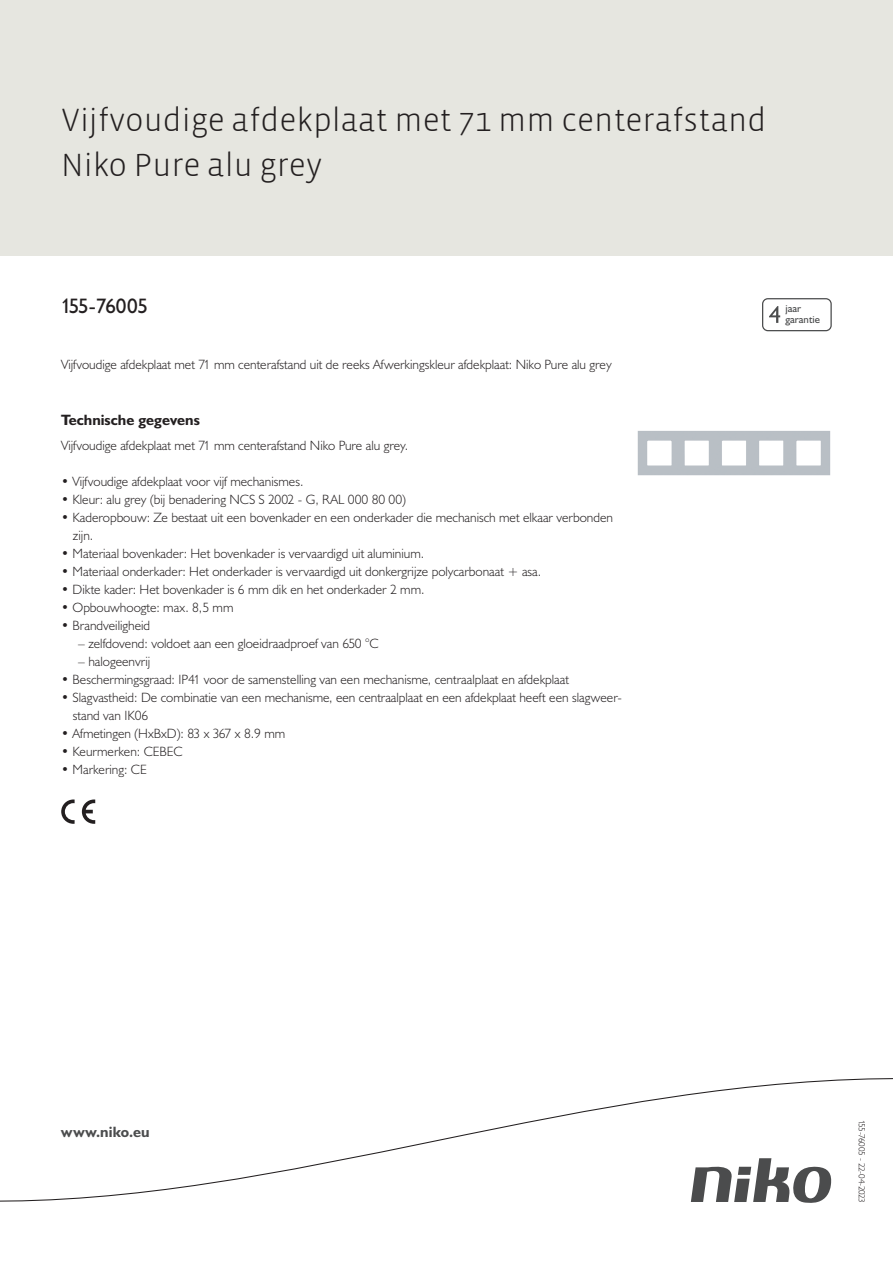
<style>
.page{position:relative;width:893px;height:1263px;background:#fff}
.page>*{position:absolute;margin:0;border:0;box-sizing:border-box;transform-origin:0 0}
.Title_datasheets{font:300 33px/45px "Vista Sans";color:#231f20}
.Article_number{font:21px "Humanist 521 BT";letter-spacing:-.03em;color:#231f20}
.Titles_parts{font:700 15px "Humanist 521 BT";color:#231f20}
.titel_afbeelding{font:700 15px "Humanist 521 BT";letter-spacing:.005em;color:#4b4c4d}
.USP_Bullets{font:300 13.5px/18px "Humanist 521 BT";color:#231f20}
.Platte_tekst_CAB{font:300 13.5px "Humanist 521 BT";color:#231f20}
.USP_Bullets_level_2{font:300 13.5px "Humanist 521 BT";color:#231f20}
.t1{font:10.8px/10.8px "Humanist 521 BT";color:#4b4c4d}
.Revision{font:300 9px "Humanist 521 BT";letter-spacing:-.04em;color:#231f20}
</style>
<div class="page">
<div style="left:0;top:0;width:893px;height:255px;background:#e6e6e0"></div>
<svg style="left:82px;top:799px;width:13px;height:25px"></svg>
<svg style="left:61px;top:799px;width:14px;height:25px"></svg>
<svg style="left:762px;top:298px;width:70px;height:33px"></svg>
<svg style="left:0;top:1078px;width:893px;height:125px"></svg>
<img style="left:637px;top:431px;width:194px;height:45px">
<p class="Title_datasheets" style="left:61px;top:98px;width:707px">Vijfvoudige afdekplaat met 71 mm centerafstand<br>Niko Pure alu grey</p>
<p class="Article_number" style="left:61px;top:293px;width:88px">155-76005</p>
<p class="t1" style="left:785px;top:303px;width:36px">jaar garantie</p>
<p class="Platte_tekst_CAB" style="left:61px;top:356px;width:552px">Vijfvoudige afdekplaat met 71 mm centerafstand uit de reeks Afwerkingskleur afdekplaat: Niko Pure alu grey</p>
<p class="Titles_parts" style="left:61px;top:411px;width:140px">Technische gegevens</p>
<p class="Platte_tekst_CAB" style="left:61px;top:437px;width:348px">Vijfvoudige afdekplaat met 71 mm centerafstand Niko Pure alu grey.</p>
<p class="USP_Bullets" style="left:61px;top:472px;width:244px">• Vijfvoudige afdekplaat voor vijf mechanismes.</p>
<p class="USP_Bullets" style="left:61px;top:490px;width:346px">• Kleur: alu grey (bij benadering NCS S 2002 - G, RAL 000 80 00)</p>
<p class="USP_Bullets" style="left:73px;top:508px;width:542px;text-indent:-12px">• Kaderopbouw: Ze bestaat uit een bovenkader en een onderkader die mechanisch met elkaar verbonden zijn.</p>
<p class="USP_Bullets" style="left:61px;top:544px;width:365px">• Materiaal bovenkader: Het bovenkader is vervaardigd uit aluminium.</p>
<p class="USP_Bullets" style="left:61px;top:562px;width:482px">• Materiaal onderkader: Het onderkader is vervaardigd uit donkergrijze polycarbonaat + asa.</p>
<p class="USP_Bullets" style="left:61px;top:580px;width:365px">• Dikte kader: Het bovenkader is 6 mm dik en het onderkader 2 mm.</p>
<p class="USP_Bullets" style="left:61px;top:598px;width:174px">• Opbouwhoogte: max. 8,5 mm</p>
<p class="USP_Bullets" style="left:61px;top:616px;width:91px">• Brandveiligheid</p>
<p class="USP_Bullets_level_2" style="left:78px;top:635px;width:302px">– zelfdovend: voldoet aan een gloeidraadproef van 650 °C</p>
<p class="USP_Bullets_level_2" style="left:78px;top:653px;width:73px">– halogeenvrij</p>
<p class="USP_Bullets" style="left:61px;top:670px;width:509px">• Beschermingsgraad: IP41 voor de samenstelling van een mechanisme, centraalplaat en afdekplaat</p>
<p class="USP_Bullets" style="left:73px;top:688px;width:550px;text-indent:-12px">• Slagvastheid: De combinatie van een mechanisme, een centraalplaat en een afdekplaat heeft een slagweer&shy;stand van IK06</p>
<p class="USP_Bullets" style="left:61px;top:724px;width:226px">• Afmetingen (HxBxD): 83 x 367 x 8.9 mm</p>
<p class="USP_Bullets" style="left:61px;top:742px;width:123px">• Keurmerken: CEBEC</p>
<p class="USP_Bullets" style="left:61px;top:760px;width:87px">• Markering: CE</p>
<p class="titel_afbeelding" style="left:61px;top:1122px;width:90px">www.niko.eu</p>
<p class="Revision" style="left:868px;top:1120px;width:84px;rotate:90deg">155-76005 - 22-04-2023</p>
</div>
